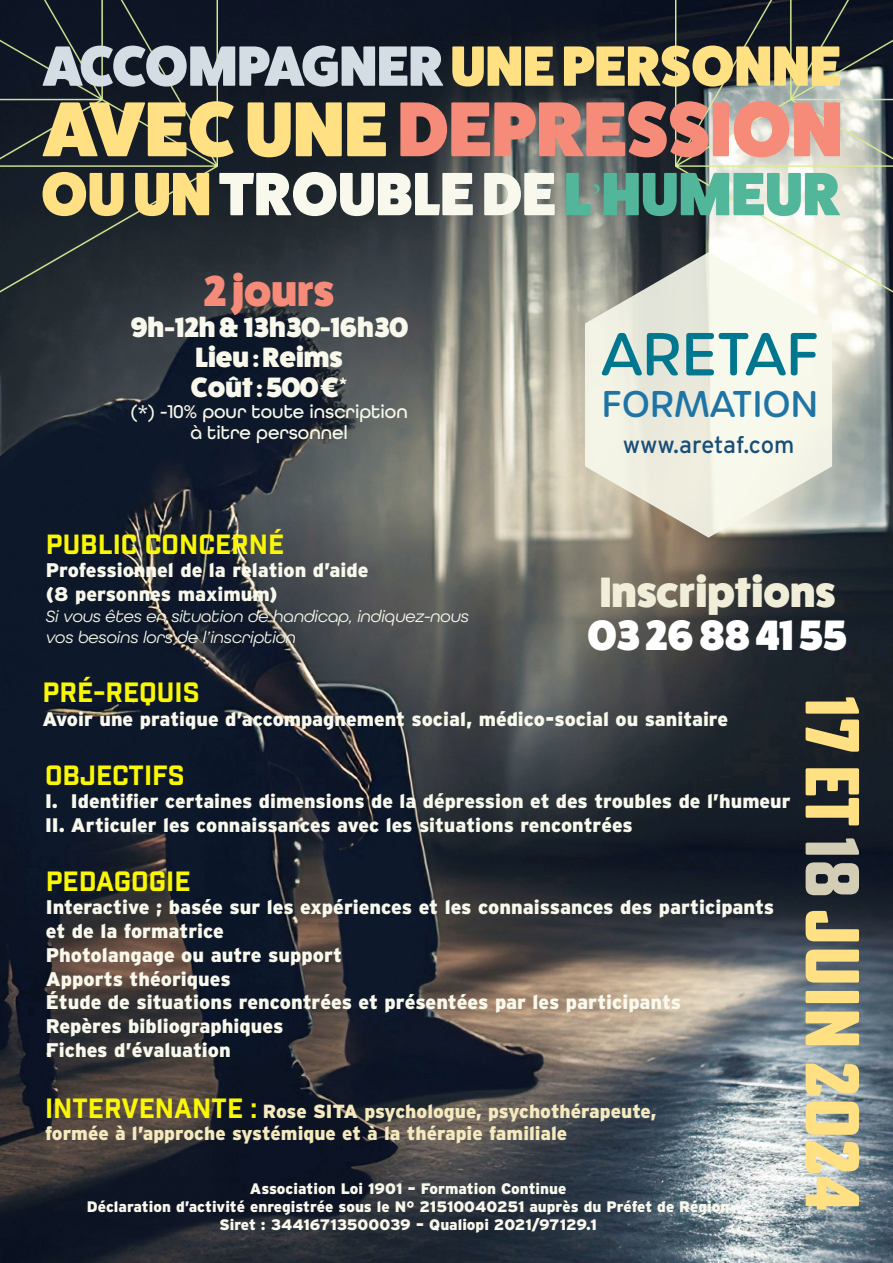
<style>
.page{position:relative;width:893px;height:1263px;background:#fff}
.page>*{position:absolute;margin:0;border:0;box-sizing:border-box;transform-origin:0 0}
.t1{font:800 78px "Fat Frank";color:#f58b78}
.t2{font:800 74.7px "Poster Gothic Round Ex Cond ATF";color:#ffe184}
.t3{font:800 61.35px "Fat Frank";color:#f8f9ec}
.t4{font:500 58.65px "Urbane Rounded";color:#01778f}
.t5{font:800 57px "Fat Frank";color:#d5dde4}
.t6{font:800 43.35px "Fat Frank";color:#f58b78}
.t7{font:800 42.6px "Fat Frank";color:#f0edd8}
.t8{font:800 42.6px "Fat Frank";color:#fff}
.t9{font:500 36px "Urbane Rounded";color:#1f74a6}
.t10{font:800 28.05px/30.3px "Fat Frank";color:#f8f9ec;text-align:center}
.t11{font:27.15px "Industry Inc Base";color:#faf705}
.t12{font:27px "Industry Inc Base";color:#faf705}
.t13{font:23.55px "Interstate";color:#174d77}
.t14{font:900 19.8px/23.7px "Interstate";color:#f8f9ec}
.t15{font:900 19.65px/23.5px "Interstate";color:#f8f9ec}
.t16{font:500 19.35px/21px "All Round Gothic";color:#f8f9ec;text-align:center}
.t17{font:900 19.05px/22.8px "Interstate";color:#f5e9be}
.t18{font:italic 17.25px/20.7px "All Round Gothic";color:#f8f9ec}
.t19{font:900 15.15px/18.3px "Interstate";color:#f8f9ec;text-align:center}
.s1{color:#ffe184}
.s2{color:#52b69a}
.s3{font-family:"Adobe Arabic";font-weight:400;color:#52b69a}
.s4{font-family:"Industry Inc Base";font-weight:400;font-size:27.15px;color:#faf705}
.s5{color:#d3cdb6}
</style>
<div class="page">
<img style="left:0;top:0;width:893px;height:1263px">
<img style="left:675px;top:0;width:218px;height:299px">
<img style="left:0;top:0;width:218px;height:299px">
<svg style="left:585px;top:252px;width:247px;height:286px;background:#dcdbcf"></svg>
<svg style="left:591px;top:320px;width:237px;height:84px;background:#f0f1e4"></svg>
<svg style="left:702px;top:392px;width:15px;height:136px;background:#f0efe1"></svg>
<h3 class="t5" style="left:44px;top:34px;width:799px">ACCOMPAGNER <span class="s1">UNE PERSONNE</span></h3>
<h1 class="t1" style="left:44px;top:86px;width:800px"><span class="s1">AVEC UNE</span> DEPRESSION</h1>
<h3 class="t3" style="left:41px;top:160px;width:801px"><span class="s1">OU UN</span> TROUBLE DE <span class="s2">L</span><span class="s3">’</span><span class="s2">HUMEUR</span></h3>
<h3 class="t6" style="left:204px;top:267px;width:132px">2 jours</h3>
<h3 class="t10" style="left:130px;top:312px;width:279px">9h-12h &amp; 13h30-16h30<br>Lieu : Reims<br>Coût : 500 €*</h3>
<p class="t16" style="left:131px;top:401px;width:279px">(*) -10% pour toute inscription à titre personnel</p>
<h3 class="t12" style="left:46px;top:528px;width:240px">PUBLIC CONCERNÉ</h3>
<p class="t14" style="left:46px;top:558px;width:324px">Professionnel de la relation d’aide (8 personnes maximum)</p>
<p class="t18" style="left:46px;top:605px;width:425px">Si vous êtes en situation de handicap, indiquez-nous vos besoins lors de l’inscription</p>
<h3 class="t4" style="left:601px;top:316px;width:219px">ARETAF</h3>
<h3 class="t9" style="left:602px;top:380px;width:218px">FORMATION</h3>
<p class="t13" style="left:623px;top:431px;width:173px">www.aretaf.com</p>
<h3 class="t7" style="left:600px;top:569px;width:237px">Inscriptions</h3>
<h3 class="t8" style="left:588px;top:611px;width:260px">03 26 88 41 55</h3>
<h3 class="t11" style="left:43px;top:676px;width:159px">PRÉ-REQUIS</h3>
<p class="t15" style="left:43px;top:707px;width:687px">Avoir une pratique d’accompagnement social, médico-social ou sanitaire</p>
<h3 class="t12" style="left:45px;top:759px;width:141px">OBJECTIFS</h3>
<p class="t15" style="left:45px;top:789px;width:747px">I. Identifier certaines dimensions de la dépression et des troubles de l’humeur<br>II. Articuler les connaissances avec les situations rencontrées</p>
<h3 class="t11" style="left:46px;top:864px;width:146px">PEDAGOGIE</h3>
<p class="t14" style="left:46px;top:895px;width:730px">Interactive ; basée sur les expériences et les connaissances des participants et de la formatrice<br>Photolangage ou autre support<br>Apports théoriques<br>Étude de situations rencontrées et présentées par les participants<br>Repères bibliographiques<br>Fiches d’évaluation</p>
<p class="t17" style="left:45px;top:1099px;width:613px"><span class="s4">INTERVENANTE :</span> Rose SITA psychologue, psychothérapeute, formée à l’approche systémique et à la thérapie familiale</p>
<p class="t19" style="left:87px;top:1179px;width:644px">Association Loi 1901 – Formation Continue<br>Déclaration d’activité enregistrée sous le N° 21510040251 auprès du Préfet de Région<br>Siret : 34416713500039 – Qualiopi 2021/97129.1</p>
<h2 class="t2" style="left:881px;top:695px;width:518px;rotate:90deg">17 et <span class="s5">18</span> juin 2024</h2>
</div>
